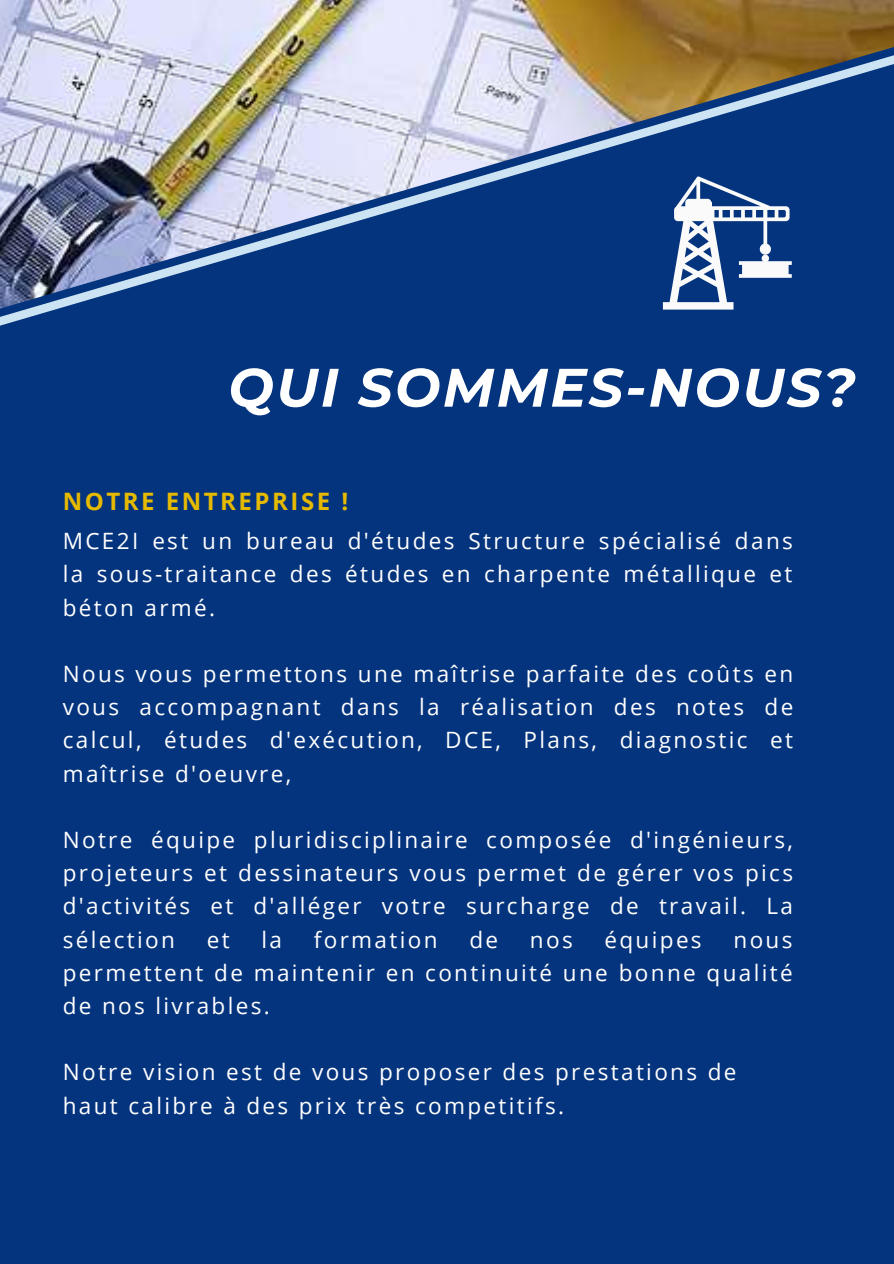
<style>
.page{position:relative;width:894px;height:1264px;background:#fff}
.page>*{position:absolute;margin:0;border:0;box-sizing:border-box;transform-origin:0 0}
.t1{font:italic 700 54px "Montserrat";letter-spacing:.04em;color:#fff}
.t2{font:700 24px "Open Sans";letter-spacing:.105em;color:#e6ba00}
.t3{font:22.5px/33.2px "Open Sans";letter-spacing:.105em;color:#fff;text-align:justify}
</style>
<div class="page">
<div style="left:0;top:533px;width:893px;height:730px;background:#05347e"></div>
<svg style="left:0;top:0;width:893px;height:533px;background:#476392"></svg>
<svg style="left:662px;top:176px;width:129px;height:133px"></svg>
<h1 class="t1" style="left:228px;top:354px;width:628px">QUI SOMMES-NOUS?</h1>
<p class="t2" style="left:63px;top:484px;width:287px">NOTRE ENTREPRISE !</p>
<p class="t3" style="left:63px;top:524px;width:731px">MCE2I est un bureau d'études Structure spécialisé dans la sous-traitance des études en charpente métallique et béton armé.</p>
<p class="t3" style="left:63px;top:656px;width:731px">Nous vous permettons une maîtrise parfaite des coûts en vous accompagnant dans la réalisation des notes de calcul, études d'exécution, DCE, Plans, diagnostic et maîtrise d'oeuvre,</p>
<p class="t3" style="left:63px;top:822px;width:731px">Notre équipe pluridisciplinaire composée d'ingénieurs, projeteurs et dessinateurs vous permet de gérer vos pics d'activités et d'alléger votre surcharge de travail. La sélection</p>
<p class="t3" style="left:207px;top:922px;width:24px">et</p>
<p class="t3" style="left:261px;top:922px;width:22px">la</p>
<p class="t3" style="left:314px;top:922px;width:125px">formation</p>
<p class="t3" style="left:469px;top:922px;width:30px">de</p>
<p class="t3" style="left:529px;top:922px;width:44px">nos</p>
<p class="t3" style="left:604px;top:922px;width:99px">équipes</p>
<p class="t3" style="left:63px;top:922px;width:731px;text-indent:670px">nous permettent de maintenir en continuité une bonne qualité de nos livrables.</p>
<p class="t3" style="left:63px;top:1055px;width:675px">Notre vision est de vous proposer des prestations de haut calibre à des prix très competitifs.</p>
</div>
